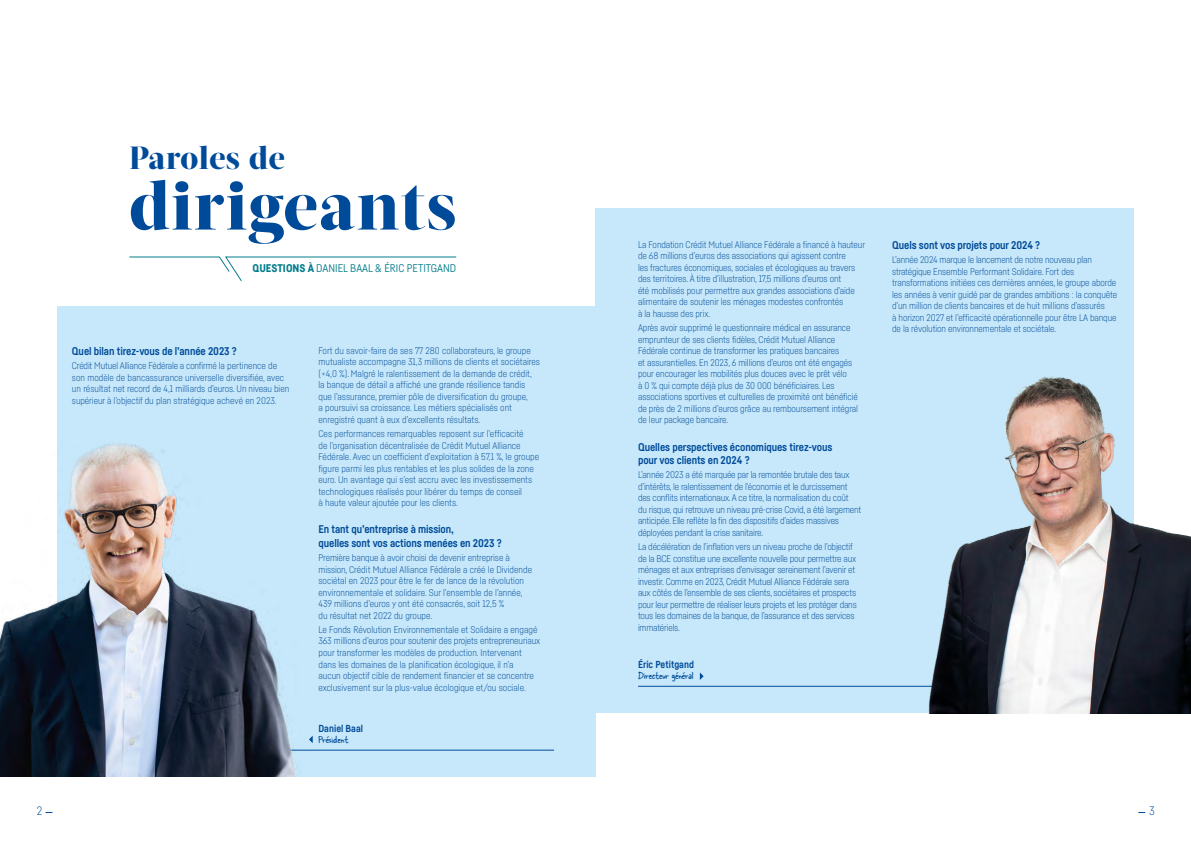
<style>
.page{position:relative;width:1191px;height:842px;background:#fff}
.page>*{position:absolute;margin:0;border:0;box-sizing:border-box;transform-origin:0 0}
.t1{font:800 68.1px "Acta Display";letter-spacing:.02em;color:#004b99}
.t2{font:800 32px "Acta Display";letter-spacing:.02em;color:#004b99}
.t3{font:300 12px "Fabrikat";color:#004b99}
.t4{font:700 11px/13.2px "Fabrikat";letter-spacing:-.01em;color:#004b99}
.t5{font:11px "Fabrikat";color:#067d8d}
.t6{font:11px "Skippy Sharp";letter-spacing:-.01em;color:#004b99}
.t7{font:700 10px "Fabrikat";color:#004b99}
.t8{font:300 9.5px/11.5px "Fabrikat";letter-spacing:-.01em;color:#004b99}
.s1{font-weight:900}
</style>
<div class="page">
<div style="left:595px;top:208px;width:539px;height:505px;background:#c7e8fa"></div>
<div style="left:57px;top:306px;width:538px;height:471px;background:#c7e8fa"></div>
<svg style="left:129px;top:256px;width:328px;height:26px"></svg>
<svg style="left:700px;top:672px;width:3px;height:8px"></svg>
<hr style="left:638px;top:686px;width:300px;height:1px;background:#004b99">
<hr style="left:268px;top:750px;width:286px;height:1px;background:#004b99">
<img style="left:0;top:444px;width:313px;height:333px">
<img style="left:902px;top:377px;width:289px;height:336px">
<h2 class="t2" style="left:129px;top:138px;width:157px">Paroles de</h2>
<h1 class="t1" style="left:129px;top:165px;width:328px">dirigeants</h1>
<p class="t5" style="left:252px;top:261px;width:205px"><span class="s1">QUESTIONS À</span> DANIEL BAAL &amp; ÉRIC PETITGAND</p>
<p class="t4" style="left:72px;top:344px;width:166px">Quel bilan tirez-vous de l’année 2023 ?</p>
<p class="t8" style="left:72px;top:360px;width:219px">Crédit Mutuel Alliance Fédérale a confirmé la pertinence de son modèle de bancassurance universelle diversifiée, avec un résultat net record de 4,1 milliards d’euros. Un niveau bien supérieur à l’objectif du plan stratégique achevé en 2023.</p>
<p class="t8" style="left:318px;top:344px;width:223px">Fort du savoir-faire de ses 77 280 collaborateurs, le groupe mutualiste accompagne 31,3 millions de clients et sociétaires (+4,0 %). Malgré le ralentissement de la demande de crédit, la banque de détail a affiché une grande résilience tandis que l’assurance, premier pôle de diversification du groupe,<br>a poursuivi sa croissance. Les métiers spécialisés ont enregistré quant à eux d’excellents résultats.</p>
<p class="t8" style="left:318px;top:428px;width:222px">Ces performances remarquables reposent sur l’efficacité<br>de l’organisation décentralisée de Crédit Mutuel Alliance Fédérale. Avec un coefficient d’exploitation à 57,1 %, le groupe figure parmi les plus rentables et les plus solides de la zone euro. Un avantage qui s’est accru avec les investissements technologiques réalisés pour libérer du temps de conseil<br>à haute valeur ajoutée pour les clients.</p>
<p class="t4" style="left:318px;top:523px;width:185px">En tant qu’entreprise à mission,<br>quelles sont vos actions menées en 2023 ?</p>
<p class="t8" style="left:318px;top:552px;width:215px">Première banque à avoir choisi de devenir entreprise à mission, Crédit Mutuel Alliance Fédérale a créé le Dividende sociétal en 2023 pour être le fer de lance de la révolution environnementale et solidaire. Sur l’ensemble de l’année, 439 millions d’euros y ont été consacrés, soit 12,5 %<br>du résultat net 2022 du groupe.</p>
<p class="t8" style="left:318px;top:624px;width:223px">Le Fonds Révolution Environnementale et Solidaire a engagé 363 millions d’euros pour soutenir des projets entrepreneuriaux pour transformer les modèles de production. Intervenant dans les domaines de la planification écologique, il n’a<br>aucun objectif cible de rendement financier et se concentre exclusivement sur la plus-value écologique et/ou sociale.</p>
<p class="t7" style="left:318px;top:722px;width:46px">Daniel Baal</p>
<p class="t6" style="left:318px;top:732px;width:31px">Président</p>
<p class="t8" style="left:638px;top:238px;width:229px">La Fondation Crédit Mutuel Alliance Fédérale a financé à hauteur de 68 millions d’euros des associations qui agissent contre<br>les fractures économiques, sociales et écologiques au travers des territoires. À titre d’illustration, 17,5 millions d’euros ont<br>été mobilisés pour permettre aux grandes associations d’aide alimentaire de soutenir les ménages modestes confrontés<br>à la hausse des prix.</p>
<p class="t8" style="left:638px;top:322px;width:221px">Après avoir supprimé le questionnaire médical en assurance emprunteur de ses clients fidèles, Crédit Mutuel Alliance Fédérale continue de transformer les pratiques bancaires<br>et assurantielles. En 2023, 6 millions d’euros ont été engagés pour encourager les mobilités plus douces avec le prêt vélo<br>à 0 % qui compte déjà plus de 30 000 bénéficiaires. Les associations sportives et culturelles de proximité ont bénéficié de près de 2 millions d’euros grâce au remboursement intégral de leur package bancaire.</p>
<p class="t4" style="left:638px;top:440px;width:196px">Quelles perspectives économiques tirez-vous pour vos clients en 2024 ?</p>
<p class="t8" style="left:638px;top:469px;width:225px">L’année 2023 a été marquée par la remontée brutale des taux d’intérêts, le ralentissement de l’économie et le durcissement des conflits internationaux. A ce titre, la normalisation du coût<br>du risque, qui retrouve un niveau pré-crise Covid, a été largement anticipée. Elle reflète la fin des dispositifs d’aides massives déployées pendant la crise sanitaire.</p>
<p class="t8" style="left:638px;top:541px;width:220px">La décélération de l’inflation vers un niveau proche de l’objectif de la BCE constitue une excellente nouvelle pour permettre aux ménages et aux entreprises d’envisager sereinement l’avenir et investir. Comme en 2023, Crédit Mutuel Alliance Fédérale sera aux côtés de l’ensemble de ses clients, sociétaires et prospects pour leur permettre de réaliser leurs projets et les protéger dans tous les domaines de la banque, de l’assurance et des services immatériels.</p>
<p class="t7" style="left:638px;top:659px;width:57px">Éric Petitgand</p>
<p class="t6" style="left:638px;top:669px;width:57px">Directeur général</p>
<p class="t4" style="left:892px;top:238px;width:150px">Quels sont vos projets pour 2024 ?</p>
<p class="t8" style="left:892px;top:254px;width:227px">L’année 2024 marque le lancement de notre nouveau plan stratégique Ensemble Performant Solidaire. Fort des transformations initiées ces dernières années, le groupe aborde les années à venir guidé par de grandes ambitions : la conquête d’un million de clients bancaires et de huit millions d’assurés<br>à horizon 2027 et l’efficacité opérationnelle pour être LA banque de la révolution environnementale et sociétale.</p>
<p class="t3" style="left:37px;top:804px;width:7px">2</p>
<p class="t3" style="left:1149px;top:804px;width:7px">3</p>
</div>
